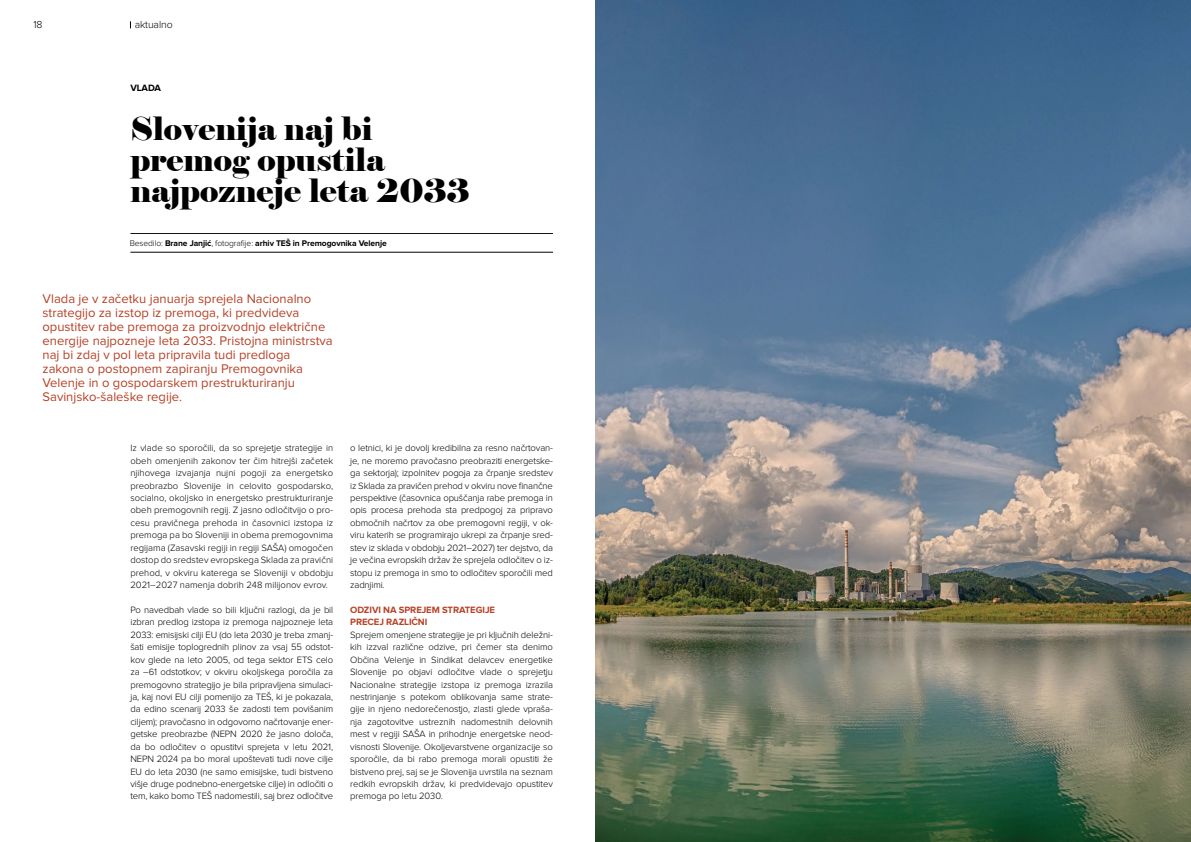
<style>
.page{position:relative;width:1191px;height:842px;background:#fff}
.page>*{position:absolute;margin:0;border:0;box-sizing:border-box;transform-origin:0 0}
.t1{font:32px/31px "Elephant";color:#000}
.t2{font:13px/14px "Proxima Nova";color:#b74126}
.t3{font:300 10.5px "Proxima Nova";letter-spacing:-.01em;color:#000}
.t4{font:300 9.5px/12.4px "Proxima Nova";letter-spacing:-.01em;color:#000;text-align:justify}
.t5{font:700 9.5px/12.4px "Proxima Nova";letter-spacing:-.01em;color:#b74126}
.t6{font:700 9.5px "Proxima Nova";letter-spacing:-.01em;color:#000}
.t7{font:700 8.5px "Proxima Nova";letter-spacing:-.01em;color:#000}
.s1{font-weight:300}
</style>
<div class="page">
<hr style="left:130px;top:233px;width:423px;height:1px;background:#000">
<hr style="left:130px;top:252px;width:423px;height:1px;background:#000">
<img style="left:595px;top:0;width:596px;height:842px">
<p class="t3" style="left:33px;top:20px;width:11px">18</p>
<p class="t3" style="left:135px;top:20px;width:39px">aktualno</p>
<p class="t6" style="left:130px;top:83px;width:32px">VLADA</p>
<h1 class="t1" style="left:130px;top:114px;width:341px">Slovenija naj bi premog opustila najpozneje leta 2033</h1>
<p class="t7" style="left:130px;top:240px;width:258px"><span class="s1">Besedilo:</span> Brane Janjić<span class="s1">, fotografije:</span> arhiv TEŠ in Premogovnika Velenje</p>
<p class="t2" style="left:43px;top:293px;width:292px">Vlada je v začetku januarja sprejela Nacionalno strategijo za izstop iz premoga, ki predvideva opustitev rabe premoga za proizvodnjo električne energije najpozneje leta 2033. Pristojna ministrstva naj bi zdaj v pol leta pripravila tudi predloga zakona o postopnem zapiranju Premogovnika Velenje in o gospodarskem prestrukturiranju Savinjsko-šaleške regije.</p>
<p class="t4" style="left:130px;top:442px;width:204px">Iz vlade so sporočili, da so sprejetje strategije in obeh omenjenih zakonov ter čim hitrejši začetek njihovega izvajanja nujni pogoji za energetsko preobrazbo Slovenije in celovito gospodarsko, socialno, okoljsko in energetsko prestrukturiranje obeh premogovnih regij. Z jasno odločitvijo o pro&shy;cesu pravičnega prehoda in časovnici izstopa iz premoga pa bo Sloveniji in obema premogovnima regijama (Zasavski regiji in regiji SAŠA) omogočen dostop do sredstev evropskega Sklada za pravični prehod, v okviru katerega se Sloveniji v obdobju 2021–2027 namenja dobrih 248 milijonov evrov.</p>
<p class="t4" style="left:130px;top:604px;width:204px">Po navedbah vlade so bili ključni razlogi, da je bil izbran predlog izstopa iz premoga najpozneje leta 2033: emisijski cilji EU (do leta 2030 je treba zmanj&shy;šati emisije toplogrednih plinov za vsaj 55 odstot&shy;kov glede na leto 2005, od tega sektor ETS celo za –61 odstotkov; v okviru okoljskega poročila za premogovno strategijo je bila pripravljena simulaci&shy;ja, kaj novi EU cilji pomenijo za TEŠ, ki je pokazala, da edino scenarij 2033 še zadosti tem povišanim ciljem); pravočasno in odgovorno načrtovanje ener&shy;getske preobrazbe (NEPN 2020 že jasno določa, da bo odločitev o opustitvi sprejeta v letu 2021, NEPN 2024 pa bo moral upoštevati tudi nove cilje EU do leta 2030 (ne samo emisijske, tudi bistveno višje druge podnebno-energetske cilje) in odločiti o tem, kako bomo TEŠ nadomestili, saj brez odločitve</p>
<p class="t4" style="left:350px;top:442px;width:204px">o letnici, ki je dovolj kredibilna za resno načrtovan&shy;je, ne moremo pravočasno preobraziti energetske&shy;ga sektorja); izpolnitev pogoja za črpanje sredstev iz Sklada za pravičen prehod v okviru nove finančne perspektive (časovnica opuščanja rabe premoga in opis procesa prehoda sta predpogoj za pripravo območnih načrtov za obe premogovni regiji, v ok&shy;viru katerih se programirajo ukrepi za črpanje sred&shy;stev iz sklada v obdobju 2021–2027) ter dejstvo, da je večina evropskih držav že sprejela odločitev o iz&shy;stopu iz premoga in smo to odločitev sporočili med zadnjimi.</p>
<p class="t5" style="left:350px;top:604px;width:146px">ODZIVI NA SPREJEM STRATEGIJE<br>PRECEJ RAZLIČNI</p>
<p class="t4" style="left:350px;top:629px;width:204px">Sprejem omenjene strategije je pri ključnih deležni&shy;kih izzval različne odzive, pri čemer sta denimo Občina Velenje in Sindikat delavcev energetike Slovenije po objavi odločitve vlade o sprejetju Nacionalne strategije izstopa iz premoga izrazila nestrinjanje s potekom oblikovanja same strate&shy;gije in njeno nedorečenostjo, zlasti glede vpraša&shy;nja zagotovitve ustreznih nadomestnih delovnih mest v regiji SAŠA in prihodnje energetske neod&shy;visnosti Slovenije. Okoljevarstvene organizacije so sporočile, da bi rabo premoga morali opustiti že bistveno prej, saj se je Slovenija uvrstila na seznam redkih evropskih držav, ki predvidevajo opustitev premoga po letu 2030.</p>
</div>
